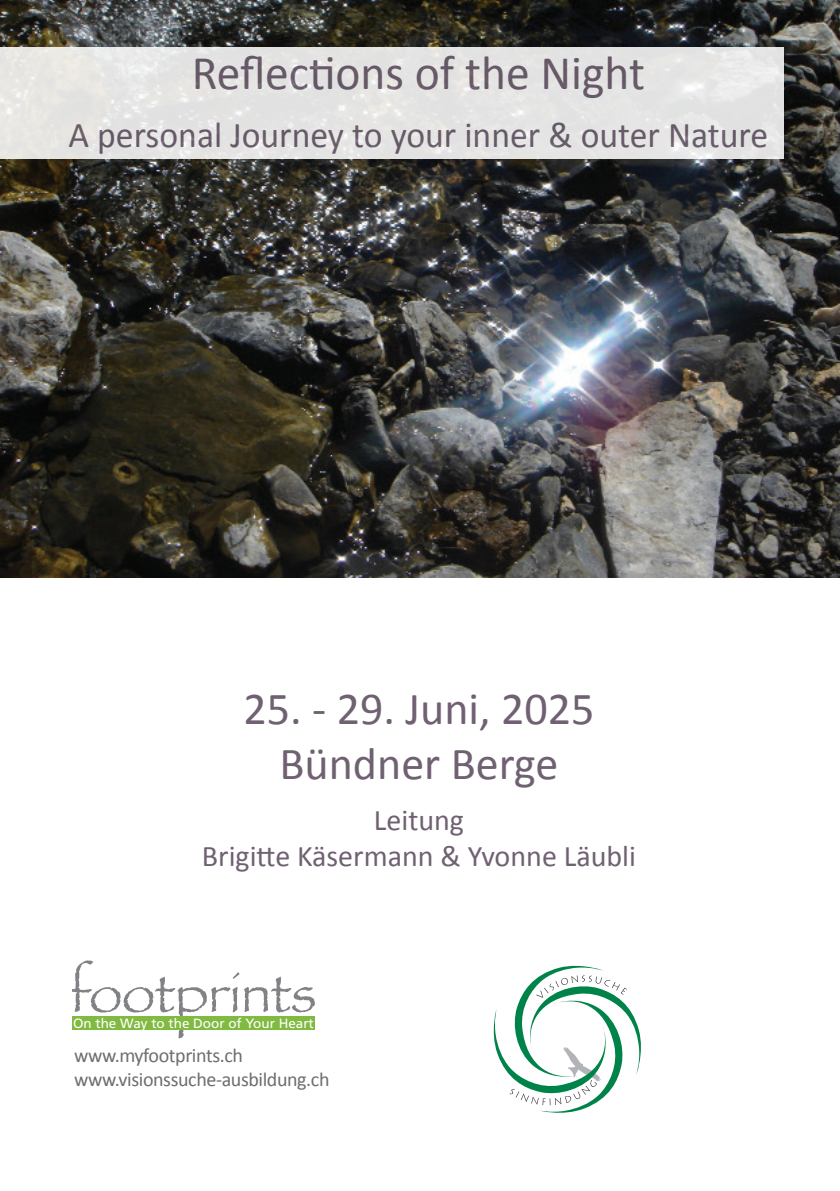
<style>
.page{position:relative;width:840px;height:1191px;background:#fff}
.page>*{position:absolute;margin:0;border:0;box-sizing:border-box;transform-origin:0 0}
.t1{font:54.6px "Papyrus";color:#808285}
.t2{font:48.4px "Calibri";color:#706172}
.t3{font:46px/55.2px "Calibri";color:#706172;text-align:center}
.t4{font:36.4px "Calibri";color:#706172}
.t5{font:30px/36px "Calibri";color:#706172;text-align:center}
.t6{font:20px/24px "Calibri";letter-spacing:-.02em;color:#6c6d70}
.t7{font:13.4px "Frutiger";color:#fff}
</style>
<div class="page">
<img style="left:0;top:0;width:839px;height:578px">
<div style="left:0;top:47px;width:782px;height:112px;background:#e5e4e3"></div>
<div style="left:72px;top:1016px;width:242px;height:14px;background:#80ba41"></div>
<svg style="left:493px;top:965px;width:147px;height:147px"></svg>
<h2 class="t2" style="left:192px;top:43px;width:454px">Reflections of the Night</h2>
<h3 class="t4" style="left:68px;top:112px;width:701px">A personal Journey to your inner &amp; outer Nature</h3>
<h3 class="t3" style="left:243px;top:679px;width:352px">25. - 29. Juni, 2025<br>Bündner Berge</h3>
<h3 class="t5" style="left:202px;top:800px;width:435px">Leitung<br>Brigitte Käsermann &amp; Yvonne Läubli</h3>
<h1 class="t1" style="left:69px;top:960px;width:248px">footprints</h1>
<p class="t7" style="left:73px;top:1015px;width:242px">On the Way to the Door of Your Heart</p>
<p class="t6" style="left:74px;top:1042px;width:257px">www.myfootprints.ch www.visionssuche-ausbildung.ch</p>
</div>
